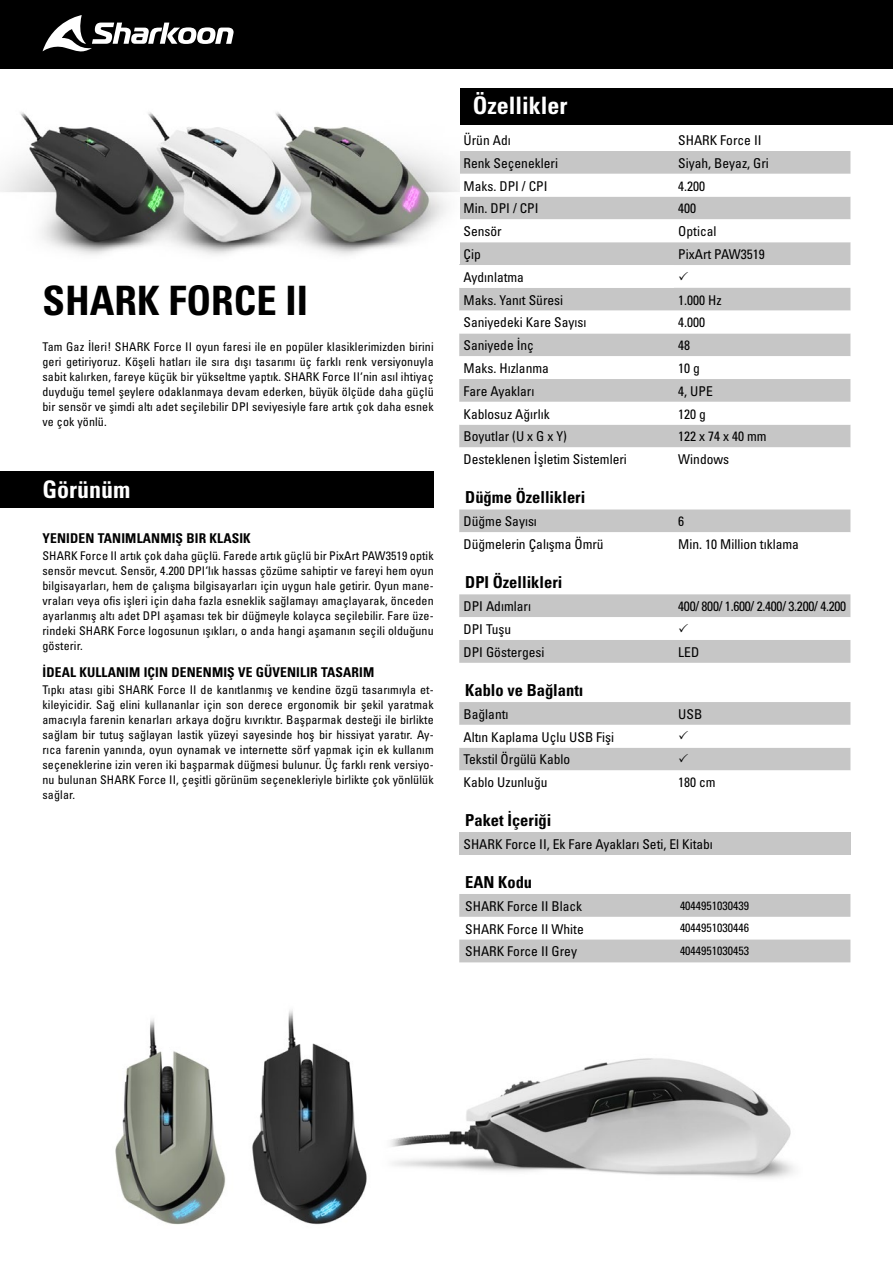
<style>
.page{position:relative;width:893px;height:1263px;background:#fff}
.page>*{position:absolute;margin:0;border:0;box-sizing:border-box;transform-origin:0 0}
.t1{font:40.5px "Univers LTCYR 67 Bold Cond";color:#000}
.t2{font:24px "Univers LTCYR 67 Bold Cond";color:#fff}
.t3{font:16.5px "Univers LTCYR 67 Bold Cond";color:#000}
.t4{font:condensed 13.5px/22.8px "Univers LTCYR 57";color:#000}
.t5{font:13.5px "Univers LTCYR 67 Bold Cond";letter-spacing:.01em;color:#000}
.t6{font:condensed 13.5px "Univers LTCYR 57";letter-spacing:-.02em;color:#000}
.t7{font:condensed 12px/15px "Univers LTCYR 57";letter-spacing:.01em;color:#000;text-align:justify}
</style>
<div class="page">
<div style="left:0;top:0;width:893px;height:69px;background:#000"></div>
<div style="left:459px;top:88px;width:434px;height:37px;background:#000"></div>
<svg style="left:43px;top:15px;width:191px;height:37px"></svg>
<div style="left:460px;top:151px;width:390px;height:23px;background:#c6c6c6"></div>
<svg style="left:459px;top:182px;width:391px;height:266px;fill:#c6c6c6"></svg>
<svg style="left:459px;top:311px;width:391px;height:68px"></svg>
<div style="left:459px;top:509px;width:391px;height:23px;background:#c6c6c6"></div>
<div style="left:459px;top:832px;width:391px;height:23px;background:#c6c6c6"></div>
<div style="left:0;top:471px;width:434px;height:37px;background:#000"></div>
<img style="left:0;top:112px;width:459px;height:143px">
<img style="left:390px;top:1058px;width:404px;height:121px">
<img style="left:115px;top:1019px;width:111px;height:206px">
<img style="left:252px;top:1010px;width:115px;height:215px">
<svg style="left:459px;top:894px;width:391px;height:68px"></svg>
<svg style="left:679px;top:271px;width:9px;height:9px"></svg>
<svg style="left:459px;top:594px;width:391px;height:69px"></svg>
<svg style="left:459px;top:702px;width:391px;height:69px"></svg>
<h1 class="t1" style="left:43px;top:276px;width:267px">SHARK FORCE II</h1>
<p class="t7" style="left:43px;top:339px;width:393px">Tam Gaz İleri! SHARK Force II oyun faresi ile en popüler klasiklerimizden birini geri getiriyoruz. Köşeli hatları ile sıra dışı tasarımı üç farklı renk versiyonuyla sabit kalırken, fareye küçük bir yükseltme yaptık. SHARK Force II‘nin asıl ihtiyaç duyduğu temel şeylere odaklanmaya devam ederken, büyük ölçüde daha güçlü bir sensör ve şimdi altı adet seçilebilir DPI seviyesiyle fare artık çok daha esnek ve çok yönlü.</p>
<h2 class="t2" style="left:43px;top:474px;width:89px">Görünüm</h2>
<p class="t5" style="left:43px;top:530px;width:210px">YENIDEN TANIMLANMIŞ BIR KLASIK</p>
<p class="t7" style="left:43px;top:548px;width:393px">SHARK Force II artık çok daha güçlü. Farede artık güçlü bir PixArt PAW3519 optik sensör mevcut. Sensör, 4.200 DPI‘lık hassas çözüme sahiptir ve fareyi hem oyun bilgisayarları, hem de çalışma bilgisayarları için uygun hale getirir. Oyun mane&shy;vraları veya ofis işleri için daha fazla esneklik sağlamayı amaçlayarak, önceden ayarlanmış altı adet DPI aşaması tek bir düğmeyle kolayca seçilebilir. Fare üze&shy;rindeki SHARK Force logosunun ışıkları, o anda hangi aşamanın seçili olduğunu gösterir.</p>
<p class="t5" style="left:43px;top:664px;width:333px">İDEAL KULLANIM IÇIN DENENMIŞ VE GÜVENILIR TASARIM</p>
<p class="t7" style="left:43px;top:682px;width:393px">Tıpkı atası gibi SHARK Force II de kanıtlanmış ve kendine özgü tasarımıyla et&shy;kileyicidir. Sağ elini kullananlar için son derece ergonomik bir şekil yaratmak amacıyla farenin kenarları arkaya doğru kıvrıktır. Başparmak desteği ile birlikte sağlam bir tutuş sağlayan lastik yüzeyi sayesinde hoş bir hissiyat yaratır. Ay&shy;rıca farenin yanında, oyun oynamak ve internette sörf yapmak için ek kullanım seçeneklerine izin veren iki başparmak düğmesi bulunur. Üç farklı renk versiyo&shy;nu bulunan SHARK Force II, çeşitli görünüm seçenekleriyle birlikte çok yönlülük sağlar.</p>
<h2 class="t2" style="left:473px;top:91px;width:96px">Özellikler</h2>
<p class="t4" style="left:463px;top:128px;width:49px">Ürün Adı</p>
<p class="t4" style="left:678px;top:128px;width:85px">SHARK Force II</p>
<p class="t4" style="left:463px;top:151px;width:96px">Renk Seçenekleri</p>
<p class="t4" style="left:678px;top:151px;width:92px">Siyah, Beyaz, Gri</p>
<p class="t4" style="left:463px;top:174px;width:85px">Maks. DPI / CPI</p>
<p class="t4" style="left:678px;top:174px;width:28px">4.200</p>
<p class="t4" style="left:463px;top:197px;width:77px">Min. DPI / CPI</p>
<p class="t4" style="left:678px;top:197px;width:19px">400</p>
<p class="t4" style="left:463px;top:220px;width:40px">Sensör</p>
<p class="t4" style="left:678px;top:220px;width:40px">Optical</p>
<p class="t4" style="left:463px;top:242px;width:19px">Çip</p>
<p class="t4" style="left:678px;top:242px;width:88px">PixArt PAW3519</p>
<p class="t4" style="left:463px;top:265px;width:101px">Aydınlatma<br>Maks. Yanıt Süresi</p>
<p class="t4" style="left:678px;top:288px;width:45px">1.000 Hz</p>
<p class="t4" style="left:463px;top:311px;width:124px">Saniyedeki Kare Sayısı</p>
<p class="t4" style="left:678px;top:311px;width:28px">4.000</p>
<p class="t4" style="left:463px;top:334px;width:72px">Saniyede İnç</p>
<p class="t4" style="left:678px;top:334px;width:13px">48</p>
<p class="t4" style="left:463px;top:356px;width:87px">Maks. Hızlanma</p>
<p class="t4" style="left:678px;top:356px;width:23px">10 g</p>
<p class="t4" style="left:463px;top:379px;width:72px">Fare Ayakları</p>
<p class="t4" style="left:678px;top:379px;width:36px">4, UPE</p>
<p class="t4" style="left:463px;top:402px;width:88px">Kablosuz Ağırlık</p>
<p class="t4" style="left:678px;top:402px;width:29px">120 g</p>
<p class="t4" style="left:463px;top:425px;width:105px">Boyutlar (U x G x Y)</p>
<p class="t4" style="left:678px;top:425px;width:90px">122 x 74 x 40 mm</p>
<p class="t4" style="left:463px;top:448px;width:165px">Desteklenen İşletim Sistemleri</p>
<p class="t4" style="left:678px;top:448px;width:52px">Windows</p>
<h3 class="t3" style="left:465px;top:487px;width:122px">Düğme Özellikleri</h3>
<p class="t4" style="left:463px;top:510px;width:75px">Düğme Sayısı</p>
<p class="t4" style="left:678px;top:510px;width:7px">6</p>
<p class="t4" style="left:463px;top:532px;width:142px">Düğmelerin Çalışma Ömrü</p>
<p class="t4" style="left:678px;top:532px;width:122px">Min. 10 Million tıklama</p>
<h3 class="t3" style="left:465px;top:572px;width:99px">DPI Özellikleri</h3>
<p class="t4" style="left:463px;top:595px;width:69px">DPI Adımları</p>
<p class="t6" style="left:678px;top:598px;width:169px">400/ 800/ 1.600/ 2.400/ 3.200/ 4.200</p>
<p class="t4" style="left:463px;top:617px;width:82px">DPI Tuşu<br>DPI Göstergesi</p>
<p class="t4" style="left:678px;top:640px;width:22px">LED</p>
<h3 class="t3" style="left:465px;top:680px;width:120px">Kablo ve Bağlantı</h3>
<p class="t4" style="left:463px;top:702px;width:46px">Bağlantı</p>
<p class="t4" style="left:678px;top:702px;width:26px">USB</p>
<p class="t4" style="left:463px;top:725px;width:152px">Altın Kaplama Uçlu USB Fişi<br>Tekstil Örgülü Kablo<br>Kablo Uzunluğu</p>
<p class="t4" style="left:678px;top:771px;width:39px">180 cm</p>
<h3 class="t3" style="left:465px;top:810px;width:88px">Paket İçeriği</h3>
<p class="t4" style="left:463px;top:832px;width:251px">SHARK Force II, Ek Fare Ayakları Seti, El Kitabı</p>
<h3 class="t3" style="left:465px;top:872px;width:68px">EAN Kodu</h3>
<p class="t4" style="left:465px;top:894px;width:118px">SHARK Force II Black</p>
<p class="t7" style="left:680px;top:897px;width:71px">4044951030439</p>
<p class="t4" style="left:465px;top:917px;width:120px">SHARK Force II White</p>
<p class="t7" style="left:680px;top:920px;width:71px">4044951030446</p>
<p class="t4" style="left:465px;top:940px;width:113px">SHARK Force II Grey</p>
<p class="t7" style="left:680px;top:943px;width:71px">4044951030453</p>
</div>
